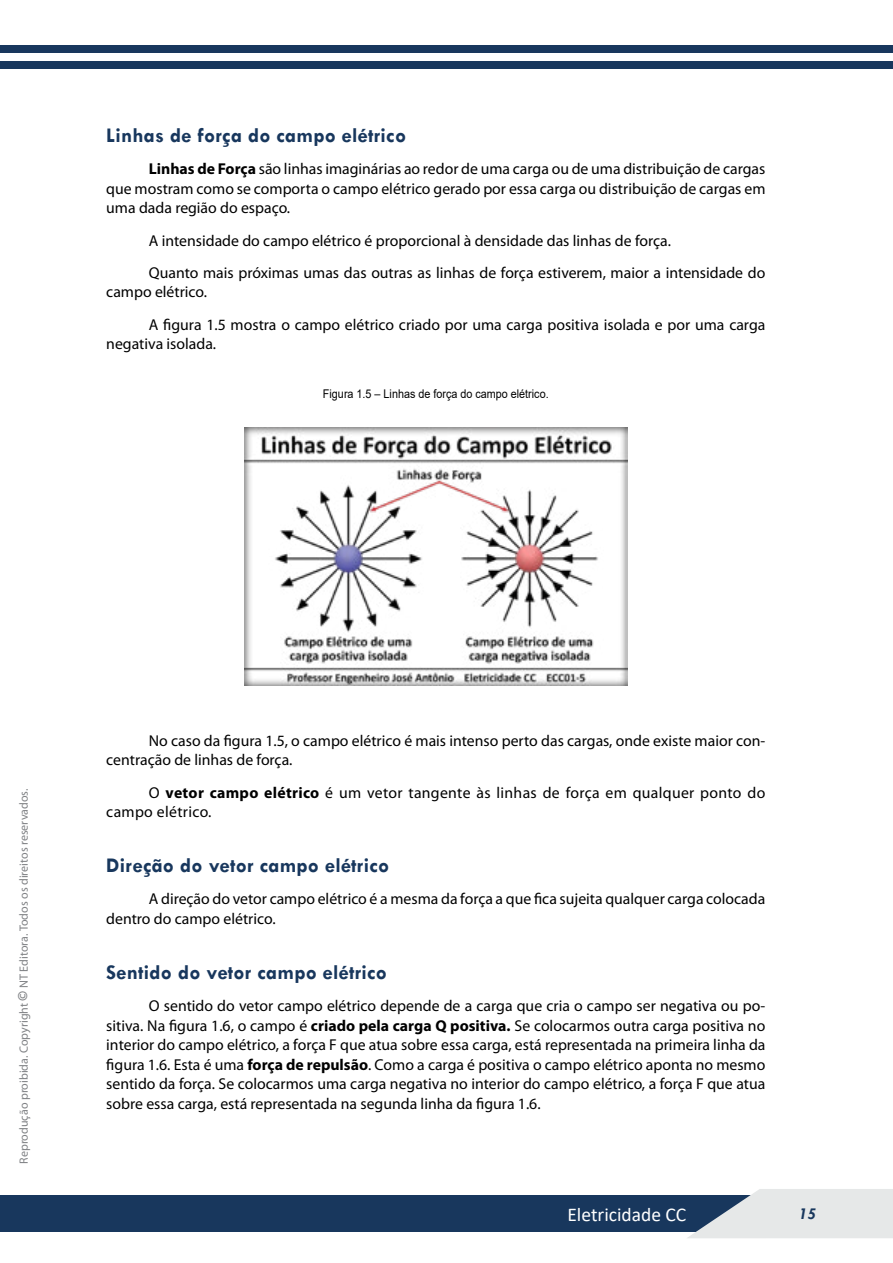
<style>
.page{position:relative;width:893px;height:1263px;background:#fff}
.page>*{position:absolute;margin:0;border:0;box-sizing:border-box;transform-origin:0 0}
.t1{font:700 21px "Tw Cen";letter-spacing:.01em;color:#18375d}
.t2{font:19.5px "Calibri";color:#fff}
.t3{font:italic 700 16.5px "Tw Cen";color:#18375d}
.t4{font:15.75px/19.5px "Myriad Pro";color:#000}
.t5{font:15.75px/19.5px "Myriad Pro";letter-spacing:.02em;color:#000}
.t6{font:12px "Myriad Pro";color:#808285}
.t7{font:12px "Arial";color:#000;scale:.9 1}
.s1{font-weight:700}
.s2{font-weight:700;font-size:15px}
</style>
<div class="page">
<div style="left:0;top:45px;width:893px;height:8px;background:#18375d"></div>
<div style="left:0;top:61px;width:893px;height:8px;background:#18375d"></div>
<div style="left:0;top:1195px;width:893px;height:37px;background:#18375d"></div>
<svg style="left:687px;top:1189px;width:206px;height:49px"></svg>
<img style="left:244px;top:428px;width:383px;height:258px">
<h1 class="t1" style="left:106px;top:123px;width:301px">Linhas de força do campo elétrico</h1>
<p class="t4" style="left:106px;top:159px;width:661px;text-align:justify;text-indent:43px"><span class="s1">Linhas de Força</span> são linhas imaginárias ao redor de uma carga ou de uma distribuição de cargas que mostram como se comporta o campo elétrico gerado por essa carga ou distribuição de cargas em uma dada região do espaço.</p>
<p class="t4" style="left:149px;top:224px;width:618px;line-height:32.2px">A intensidade do campo elétrico é proporcional à densidade das linhas de força.<br>Quanto mais próximas umas das outras as linhas de força estiverem, maior a intensidade do</p>
<p class="t4" style="left:149px;top:276px;width:618px;line-height:32.2px;text-indent:-43px">campo elétrico.<br>A figura 1.5 mostra o campo elétrico criado por uma carga positiva isolada e por uma carga</p>
<p class="t4" style="left:106px;top:334px;width:111px">negativa isolada.</p>
<p class="t7" style="left:323px;top:385px;width:252px">Figura 1.5 – Linhas de força do campo elétrico.</p>
<p class="t6" style="left:16px;top:1164px;width:377px;rotate:-90deg">Reprodução proibida. Copyright <span class="s2">©</span> NT Editora. Todos os direitos reservados.</p>
<p class="t4" style="left:106px;top:731px;width:660px;text-indent:43px">No caso da figura 1.5, o campo elétrico é mais intenso perto das cargas, onde existe maior con&shy;centração de linhas de força.</p>
<p class="t5" style="left:106px;top:782px;width:660px;text-indent:43px">O <span class="s1">vetor campo elétrico</span> é um vetor tangente às linhas de força em qualquer ponto do campo elétrico.</p>
<h1 class="t1" style="left:106px;top:853px;width:284px">Direção do vetor campo elétrico</h1>
<p class="t4" style="left:106px;top:889px;width:661px;text-indent:43px">A direção do vetor campo elétrico é a mesma da força a que fica sujeita qualquer carga colocada dentro do campo elétrico.</p>
<h1 class="t1" style="left:106px;top:960px;width:282px">Sentido do vetor campo elétrico</h1>
<p class="t4" style="left:106px;top:996px;width:661px;text-align:justify;text-indent:43px">O sentido do vetor campo elétrico depende de a carga que cria o campo ser negativa ou po&shy;sitiva. Na figura 1.6, o campo é <span class="s1">criado pela carga Q positiva.</span> Se colocarmos outra carga positiva no interior do campo elétrico, a força F que atua sobre essa carga, está representada na primeira linha da figura 1.6. Esta é uma <span class="s1">força de repulsão</span>. Como a carga é positiva o campo elétrico aponta no mesmo sentido da força. Se colocarmos uma carga negativa no interior do campo elétrico, a força F que atua sobre essa carga, está representada na segunda linha da figura 1.6.</p>
<p class="t2" style="left:567px;top:1201px;width:120px">Eletricidade CC</p>
<p class="t3" style="left:799px;top:1204px;width:19px">15</p>
</div>
